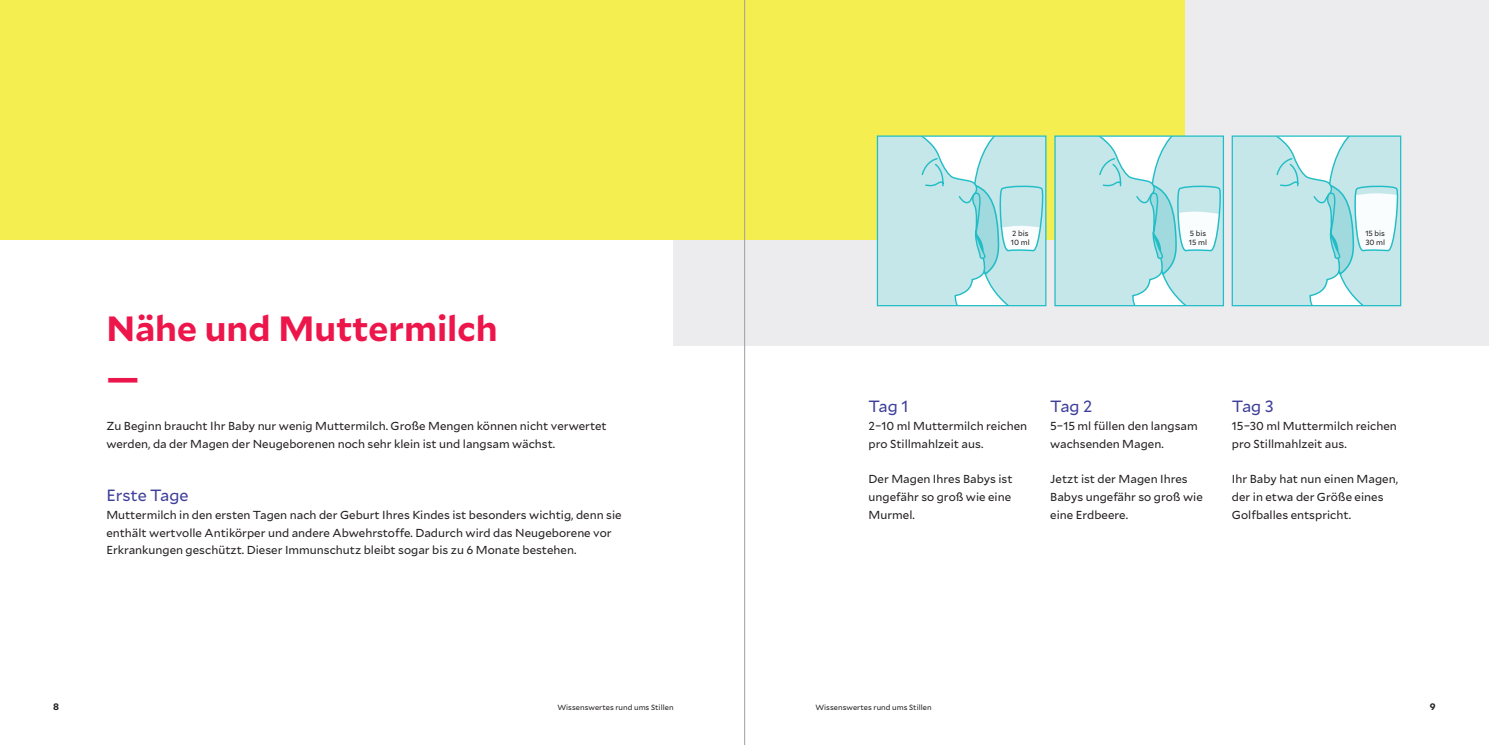
<style>
.page{position:relative;width:1489px;height:745px;background:#fff}
.page>*{position:absolute;margin:0;border:0;box-sizing:border-box;transform-origin:0 0}
.t1{font:700 35px/48.8px "Mallory";color:#ed164b}
.t2{font:16.25px "Mallory";letter-spacing:-.005em;color:#3e3f99}
.t3{font:11.5px/17.8px "Mallory";color:#231f20}
.t4{font:700 9.38px "Mallory";color:#231f20}
.t5{font:7.5px/9px "Mallory";letter-spacing:.005em;color:#231f20}
</style>
<div class="page">
<div style="left:673px;top:0;width:815px;height:345px;background:#ececee"></div>
<div style="left:0;top:0;width:1183px;height:239px;background:#f4ee50"></div>
<svg style="left:878px;top:137px;width:166px;height:167px;background:#c3e7ea"></svg>
<div style="left:876px;top:135px;width:170px;height:171px;border:1px solid #21bdc6"></div>
<svg style="left:1056px;top:137px;width:165px;height:167px;background:#c5e8ea"></svg>
<div style="left:1054px;top:135px;width:169px;height:171px;border:1px solid #21bdc6"></div>
<svg style="left:1233px;top:137px;width:166px;height:167px;background:#c5e8eb"></svg>
<div style="left:1231px;top:135px;width:170px;height:171px;border:1px solid #21bdc6"></div>
<hr style="left:744px;top:0;width:1px;height:744px;background:#9d9fa2">
<h1 class="t1" style="left:106px;top:302px;width:393px">Nähe und Muttermilch —</h1>
<p class="t3" style="left:106px;top:416px;width:502px">Zu Beginn braucht Ihr Baby nur wenig Muttermilch. Große Mengen können nicht verwertet werden, da der Magen der Neugeborenen noch sehr klein ist und langsam wächst.</p>
<h2 class="t2" style="left:106px;top:483px;width:84px">Erste Tage</h2>
<p class="t3" style="left:106px;top:505px;width:517px">Muttermilch in den ersten Tagen nach der Geburt Ihres Kindes ist besonders wichtig, denn sie enthält wertvolle Antikörper und andere Abwehrstoffe. Dadurch wird das Neugeborene vor<br>Erkrankungen geschützt. Dieser Immunschutz bleibt sogar bis zu 6 Monate bestehen.</p>
<p class="t5" style="left:1010px;top:228px;width:20px">2 bis<br>10 ml</p>
<p class="t5" style="left:1188px;top:228px;width:20px">5 bis<br>15 ml</p>
<p class="t5" style="left:1365px;top:228px;width:21px">15 bis<br>30 ml</p>
<h2 class="t2" style="left:868px;top:395px;width:41px">Tag 1</h2>
<p class="t3" style="left:868px;top:416px;width:160px">2–10 ml Muttermilch reichen pro Stillmahlzeit aus.</p>
<p class="t3" style="left:868px;top:469px;width:145px;text-align:justify">Der Magen Ihres Babys ist ungefähr so groß wie eine Murmel.</p>
<h2 class="t2" style="left:1050px;top:395px;width:44px">Tag 2</h2>
<p class="t3" style="left:1050px;top:416px;width:149px">5–15 ml füllen den langsam wachsenden Magen.</p>
<p class="t3" style="left:1050px;top:469px;width:154px">Jetzt ist der Magen Ihres<br>Babys ungefähr so groß wie eine Erdbeere.</p>
<h2 class="t2" style="left:1231px;top:395px;width:43px">Tag 3</h2>
<p class="t3" style="left:1231px;top:416px;width:166px">15–30 ml Muttermilch reichen pro Stillmahlzeit aus.</p>
<p class="t3" style="left:1231px;top:469px;width:168px">Ihr Baby hat nun einen Magen, der in etwa der Größe eines<br>Golfballes entspricht.</p>
<p class="t4" style="left:53px;top:698px;width:7px">8</p>
<p class="t5" style="left:557px;top:701px;width:118px">Wissenswertes rund ums Stillen</p>
<p class="t5" style="left:815px;top:701px;width:118px">Wissenswertes rund ums Stillen</p>
<p class="t4" style="left:1429px;top:698px;width:7px">9</p>
</div>
